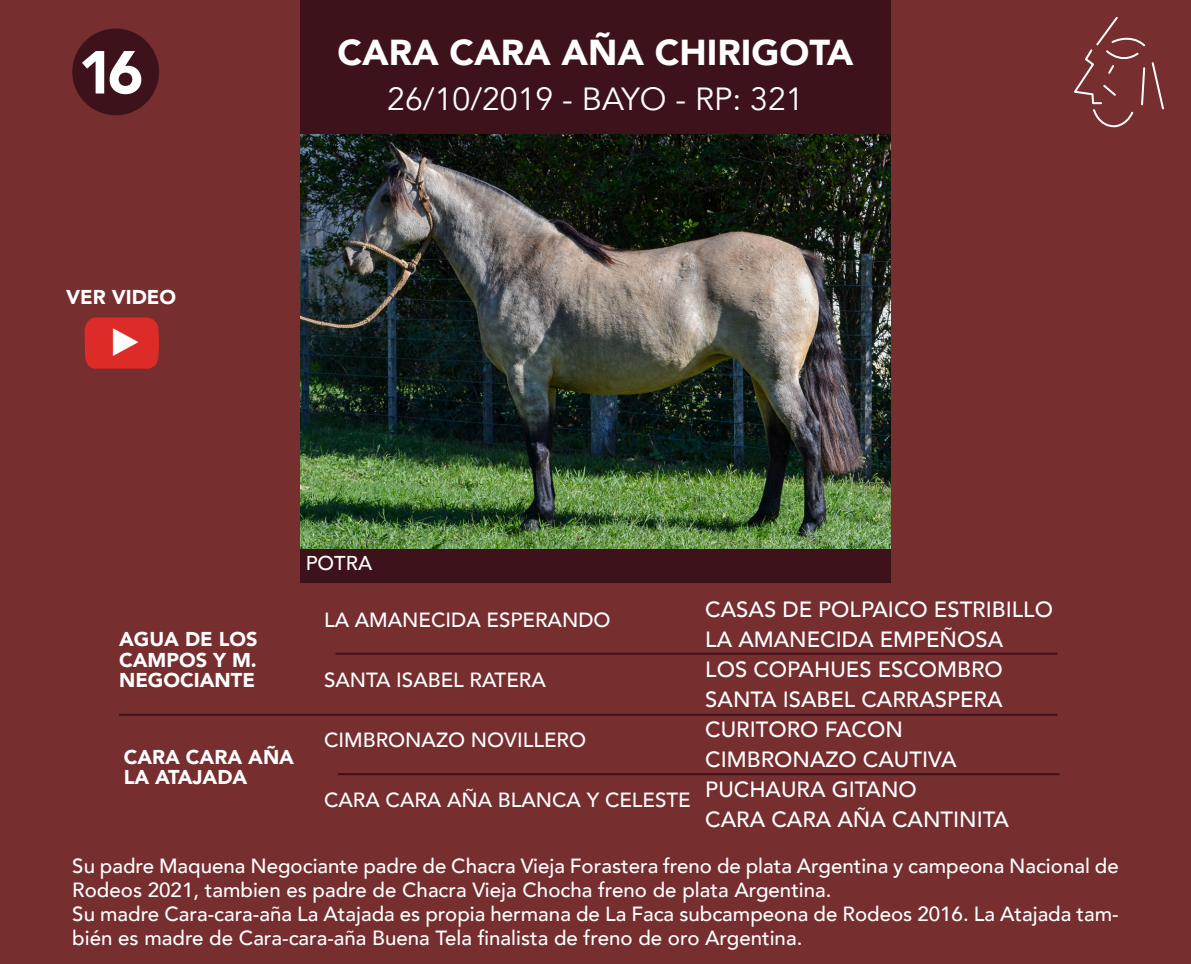
<style>
.page{position:relative;width:1191px;height:964px;background:#762e2f}
.page>*{position:absolute;margin:0;border:0;box-sizing:border-box;transform-origin:0 0}
.t1{font:900 60px "Avenir";color:#fff}
.t2{font:900 36px "Avenir";color:#fff}
.t3{font:32px "Avenir";color:#fff}
.t4{font:500 22px "Avenir";color:#fff}
.t5{font:500 20.4px/24px "Avenir";color:#fff}
.t6{font:900 20px/20.4px "Avenir";color:#fff;text-align:justify}
.t7{font:500 20px "Avenir";color:#fff}
</style>
<div class="page">
<div style="left:72px;top:29px;width:87px;height:86px;background:#3d121b;border-radius:50%"></div>
<svg style="left:1074px;top:16px;width:90px;height:112px"></svg>
<img style="left:84px;top:317px;width:75px;height:52px">
<div style="left:300px;top:543px;width:590px;height:40px;background:#3d121b"></div>
<div style="left:300px;top:0;width:590px;height:135px;background:#3d121b"></div>
<img style="left:300px;top:135px;width:590px;height:413px">
<hr style="left:335px;top:653px;width:722px;height:2px;background:#3d121b">
<hr style="left:338px;top:773px;width:721px;height:2px;background:#3d121b">
<hr style="left:119px;top:714px;width:938px;height:2px;background:#3d121b">
<p class="t1" style="left:78px;top:21px;width:67px">16</p>
<p class="t6" style="left:66px;top:286px;width:111px">VER VIDEO</p>
<p class="t2" style="left:337px;top:21px;width:517px">CARA CARA AÑA CHIRIGOTA</p>
<p class="t3" style="left:387px;top:80px;width:418px">26/10/2019 - BAYO - RP: 321</p>
<p class="t6" style="left:119px;top:628px;width:140px">AGUA DE LOS CAMPOS Y M.<br>NEGOCIANTE</p>
<p class="t7" style="left:306px;top:546px;width:68px">POTRA</p>
<p class="t5" style="left:324px;top:607px;width:288px">LA AMANECIDA ESPERANDO</p>
<p class="t5" style="left:324px;top:667px;width:223px">SANTA ISABEL RATERA</p>
<p class="t6" style="left:124px;top:746px;width:172px">CARA CARA AÑA<br>LA ATAJADA</p>
<p class="t5" style="left:324px;top:727px;width:264px">CIMBRONAZO NOVILLERO</p>
<p class="t5" style="left:324px;top:787px;width:368px">CARA CARA AÑA BLANCA Y CELESTE</p>
<p class="t4" style="left:705px;top:590px;width:349px">CASAS DE POLPAICO ESTRIBILLO</p>
<p class="t4" style="left:705px;top:620px;width:299px">LA AMANECIDA EMPEÑOSA</p>
<p class="t4" style="left:705px;top:650px;width:299px">LOS COPAHUES ESCOMBRO</p>
<p class="t4" style="left:705px;top:680px;width:299px">SANTA ISABEL CARRASPERA</p>
<p class="t4" style="left:705px;top:710px;width:199px">CURITORO FACON</p>
<p class="t4" style="left:705px;top:740px;width:253px">CIMBRONAZO CAUTIVA</p>
<p class="t4" style="left:705px;top:770px;width:213px">PUCHAURA GITANO</p>
<p class="t4" style="left:705px;top:800px;width:305px">CARA CARA AÑA CANTINITA</p>
<p class="t5" style="left:72px;top:853px;width:1048px">Su padre Maquena Negociante padre de Chacra Vieja Forastera freno de plata Argentina y campeona Nacional de<br>Rodeos 2021, tambien es padre de Chacra Vieja Chocha freno de plata Argentina.</p>
<p class="t5" style="left:72px;top:901px;width:1048px">Su madre Cara-cara-aña La Atajada es propia hermana de La Faca subcampeona de Rodeos 2016. La Atajada tam&shy;bién es madre de Cara-cara-aña Buena Tela finalista de freno de oro Argentina.</p>
</div>
